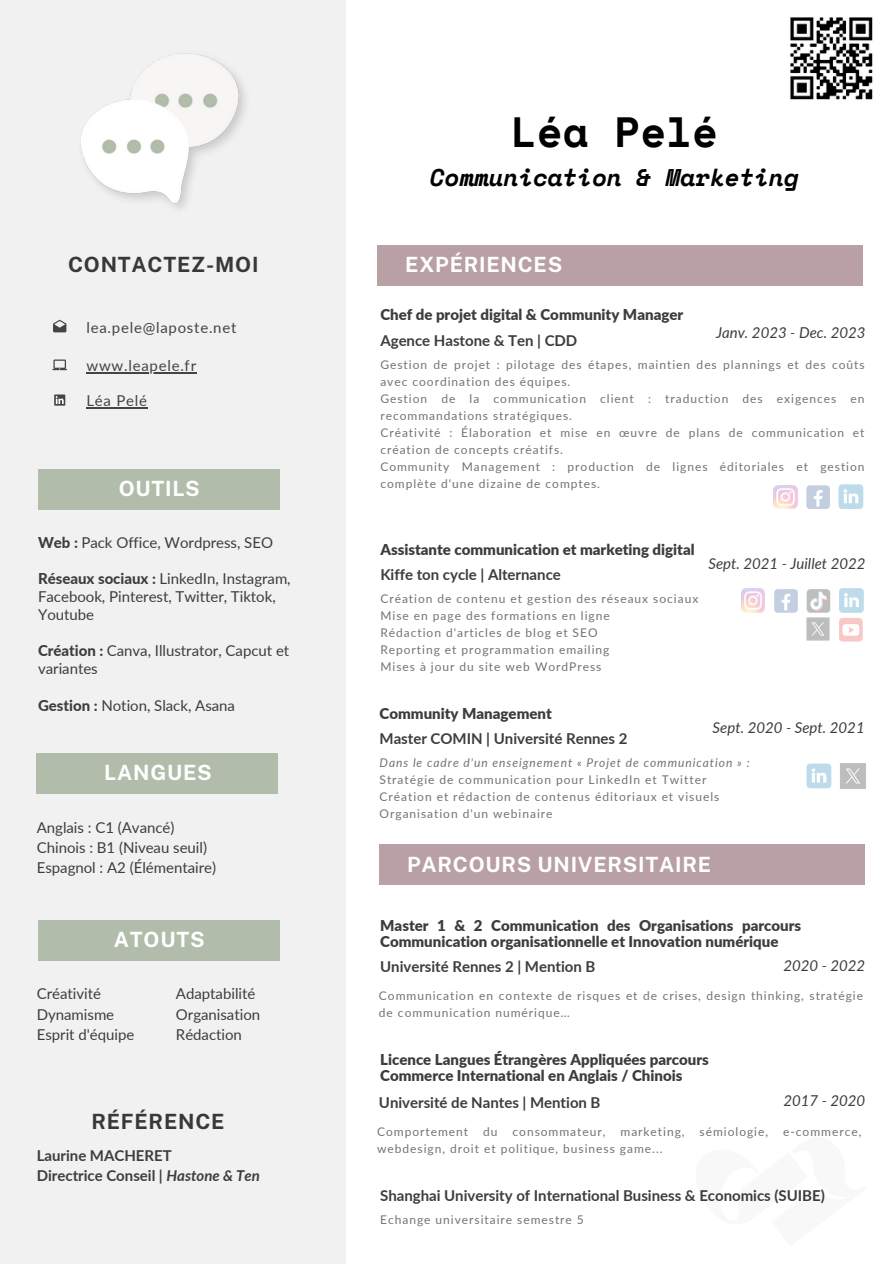
<style>
.page{position:relative;width:894px;height:1264px;background:#fff}
.page>*{position:absolute;margin:0;border:0;box-sizing:border-box;transform-origin:0 0}
.t1{font:700 42.3px "Space Mono";color:#000}
.t2{font:italic 700 24px "Space Mono";color:#000}
.t3{font:700 21px "Public Sans";letter-spacing:.035em;color:#fff}
.t4{font:700 21px "Public Sans";letter-spacing:.035em;color:#3a3737}
.t5{font:15px/20.2px "Lato";color:#3d3d3d}
.t6{font:900 15px/15.8px "Lato";color:#3d3d3d}
.t7{font:700 15px/20.2px "Lato";color:#3d3d3d}
.t8{font:italic 15px "Lato";color:#3d3d3d}
.t9{font:15px "Lato";letter-spacing:.05em;color:#444440}
.t10{font:12px/17px "Lato";letter-spacing:.08em;color:#737373}
.t11{font:italic 12px "Lato";letter-spacing:.08em;color:#737373}
.s1{font-weight:800}
.s2{font-style:italic}
</style>
<div class="page">
<div style="left:377px;top:245px;width:485px;height:41px;background:#b8a0a5"></div>
<div style="left:379px;top:844px;width:484px;height:41px;background:#b8a0a5"></div>
<div style="left:774px;top:589px;width:23px;height:23px;background:#c3cfe0;border-radius:4px"></div>
<svg style="left:781px;top:593px;width:9px;height:17px"></svg>
<img style="left:741px;top:589px;width:23px;height:23px">
<svg style="left:806px;top:763px;width:25px;height:25px"></svg>
<div style="left:0;top:0;width:345px;height:1263px;background:#f1f1f1"></div>
<div style="left:38px;top:468px;width:241px;height:41px;background:#b2bcaa"></div>
<div style="left:37px;top:753px;width:241px;height:40px;background:#b2bcaa"></div>
<div style="left:38px;top:919px;width:241px;height:41px;background:#b2bcaa"></div>
<svg style="left:52px;top:359px;width:15px;height:11px"></svg>
<svg style="left:53px;top:320px;width:13px;height:12px"></svg>
<div style="left:54px;top:394px;width:11px;height:11px;background:#444440"></div>
<svg style="left:54px;top:394px;width:10px;height:10px"></svg>
<div style="left:806px;top:485px;width:23px;height:24px;background:#c3cfe0;border-radius:4px"></div>
<svg style="left:813px;top:490px;width:9px;height:16px"></svg>
<img style="left:773px;top:485px;width:23px;height:23px">
<svg style="left:838px;top:484px;width:25px;height:25px"></svg>
<svg style="left:839px;top:588px;width:24px;height:25px"></svg>
<div style="left:838px;top:618px;width:24px;height:23px;background:linear-gradient(to right,#f8c8c7,#f8c8c7);border-radius:4px"></div>
<svg style="left:842px;top:624px;width:17px;height:11px"></svg>
<svg style="left:806px;top:589px;width:24px;height:23px"></svg>
<img style="left:806px;top:617px;width:24px;height:23px">
<img style="left:840px;top:763px;width:26px;height:26px">
<img style="left:80px;top:53px;width:166px;height:156px">
<hr style="left:86px;top:372px;width:111px;height:1px;background:#444440">
<hr style="left:86px;top:407px;width:62px;height:1px;background:#444440">
<img style="left:790px;top:17px;width:83px;height:83px">
<p class="t4" style="left:68px;top:252px;width:192px">CONTACTEZ-MOI</p>
<p class="t9" style="left:86px;top:318px;width:151px">lea.pele@laposte.net</p>
<p class="t9" style="left:74px;top:351px;width:151px">lea.pele@laposte.net</p>
<p class="t9" style="left:86px;top:356px;width:111px">www.leapele.fr</p>
<p class="t9" style="left:86px;top:391px;width:62px">Léa Pelé</p>
<h3 class="t9" style="left:74px;top:389px;width:111px">www.leapele.fr</h3>
<p class="t3" style="left:119px;top:476px;width:83px">OUTILS</p>
<p class="t5" style="left:38px;top:532px;width:236px"><span class="s1">Web :</span> Pack Office, Wordpress, SEO</p>
<h4 class="t5" style="left:38px;top:569px;width:254px;line-height:18px"><span class="s1">Réseaux sociaux :</span> LinkedIn, Instagram,<br>Facebook, Pinterest, Twitter, Tiktok,<br>Youtube</h4>
<h5 class="t5" style="left:38px;top:641px;width:252px;line-height:18px"><span class="s1">Création :</span> Canva, Illustrator, Capcut et variantes</h5>
<h4 class="t5" style="left:38px;top:694px;width:198px"><span class="s1">Gestion :</span> Notion, Slack, Asana</h4>
<p class="t3" style="left:104px;top:760px;width:109px">LANGUES</p>
<p class="t5" style="left:37px;top:816px;width:181px">Anglais : C1 (Avancé)<br>Chinois : B1 (Niveau seuil)<br>Espagnol : A2 (Élémentaire)</p>
<p class="t3" style="left:114px;top:926px;width:92px">ATOUTS</p>
<p class="t5" style="left:37px;top:983px;width:99px">Créativité<br>Dynamisme<br>Esprit d'équipe</p>
<p class="t5" style="left:176px;top:983px;width:86px">Adaptabilité<br>Organisation<br>Rédaction</p>
<p class="t4" style="left:91px;top:1108px;width:135px">RÉFÉRENCE</p>
<p class="t7" style="left:37px;top:1144px;width:225px">Laurine MACHERET<br>Directrice Conseil | <span class="s2">Hastone &amp; Ten</span></p>
<h5 class="t1" style="left:511px;top:99px;width:208px">Léa Pelé</h5>
<h4 class="t2" style="left:430px;top:159px;width:370px">Communication &amp; Marketing</h4>
<h1 class="t3" style="left:405px;top:252px;width:158px">EXPÉRIENCES</h1>
<p class="t6" style="left:380px;top:307px;width:304px">Chef de projet digital &amp; Community Manager</p>
<h5 class="t7" style="left:380px;top:330px;width:198px">Agence Hastone &amp; Ten | CDD</h5>
<h5 class="t8" style="left:716px;top:323px;width:151px">Janv. 2023 - Dec. 2023</h5>
<h5 class="t10" style="left:380px;top:355px;width:485px">Gestion de projet : pilotage des étapes, maintien des plannings et des coûts avec coordination des équipes.</h5>
<p class="t10" style="left:380px;top:389px;width:485px">Gestion de la communication client : traduction des exigences en recommandations stratégiques.</p>
<p class="t10" style="left:380px;top:423px;width:485px">Créativité : Élaboration et mise en œuvre de plans de communication et création de concepts créatifs.</p>
<h5 class="t10" style="left:380px;top:457px;width:485px">Community Management : production de lignes éditoriales et gestion complète d'une dizaine de comptes.</h5>
<h3 class="t6" style="left:380px;top:541px;width:316px">Assistante communication et marketing digital</h3>
<h5 class="t7" style="left:380px;top:564px;width:182px">Kiffe ton cycle | Alternance</h5>
<h3 class="t10" style="left:380px;top:590px;width:319px">Création de contenu et gestion des réseaux sociaux</h3>
<h5 class="t10" style="left:380px;top:607px;width:231px">Mise en page des formations en ligne</h5>
<h5 class="t10" style="left:380px;top:624px;width:219px">Rédaction d'articles de blog et SEO</h5>
<h5 class="t10" style="left:380px;top:641px;width:230px">Reporting et programmation emailing</h5>
<h5 class="t10" style="left:380px;top:658px;width:222px">Mises à jour du site web WordPress</h5>
<h5 class="t8" style="left:708px;top:554px;width:159px">Sept. 2021 - Juillet 2022</h5>
<h3 class="t6" style="left:379px;top:705px;width:174px">Community Management</h3>
<h5 class="t7" style="left:379px;top:728px;width:249px">Master COMIN | Université Rennes 2</h5>
<h4 class="t8" style="left:712px;top:718px;width:153px">Sept. 2020 - Sept. 2021</h4>
<h5 class="t11" style="left:379px;top:755px;width:371px">Dans le cadre d'un enseignement « Projet de communication » :</h5>
<p class="t10" style="left:379px;top:771px;width:328px">Stratégie de communication pour LinkedIn et Twitter</p>
<p class="t10" style="left:379px;top:788px;width:341px">Création et rédaction de contenus éditoriaux et visuels</p>
<h5 class="t10" style="left:379px;top:805px;width:174px">Organisation d'un webinaire</h5>
<p class="t3" style="left:407px;top:851px;width:305px">PARCOURS UNIVERSITAIRE</p>
<h3 class="t6" style="left:380px;top:917px;width:422px">Master 1 &amp; 2 Communication des Organisations parcours<br>Communication organisationnelle et Innovation numérique</h3>
<h2 class="t7" style="left:380px;top:955px;width:216px">Université Rennes 2 | Mention B</h2>
<h5 class="t8" style="left:783px;top:956px;width:83px">2020 - 2022</h5>
<h4 class="t10" style="left:379px;top:987px;width:485px">Communication en contexte de risques et de crises, design thinking, stratégie de communication numérique…</h4>
<p class="t6" style="left:380px;top:1051px;width:330px">Licence Langues Étrangères Appliquées parcours<br>Commerce International en Anglais / Chinois</p>
<h4 class="t7" style="left:379px;top:1091px;width:223px">Université de Nantes | Mention B</h4>
<p class="t8" style="left:783px;top:1090px;width:83px">2017 - 2020</p>
<p class="t10" style="left:377px;top:1122px;width:485px">Comportement du consommateur, marketing, sémiologie, e-commerce, webdesign, droit et politique, business game...</p>
<p class="t7" style="left:380px;top:1185px;width:446px">Shanghai University of International Business &amp; Economics (SUIBE)</p>
<p class="t10" style="left:380px;top:1210px;width:205px">Echange universitaire semestre 5</p>
</div>
